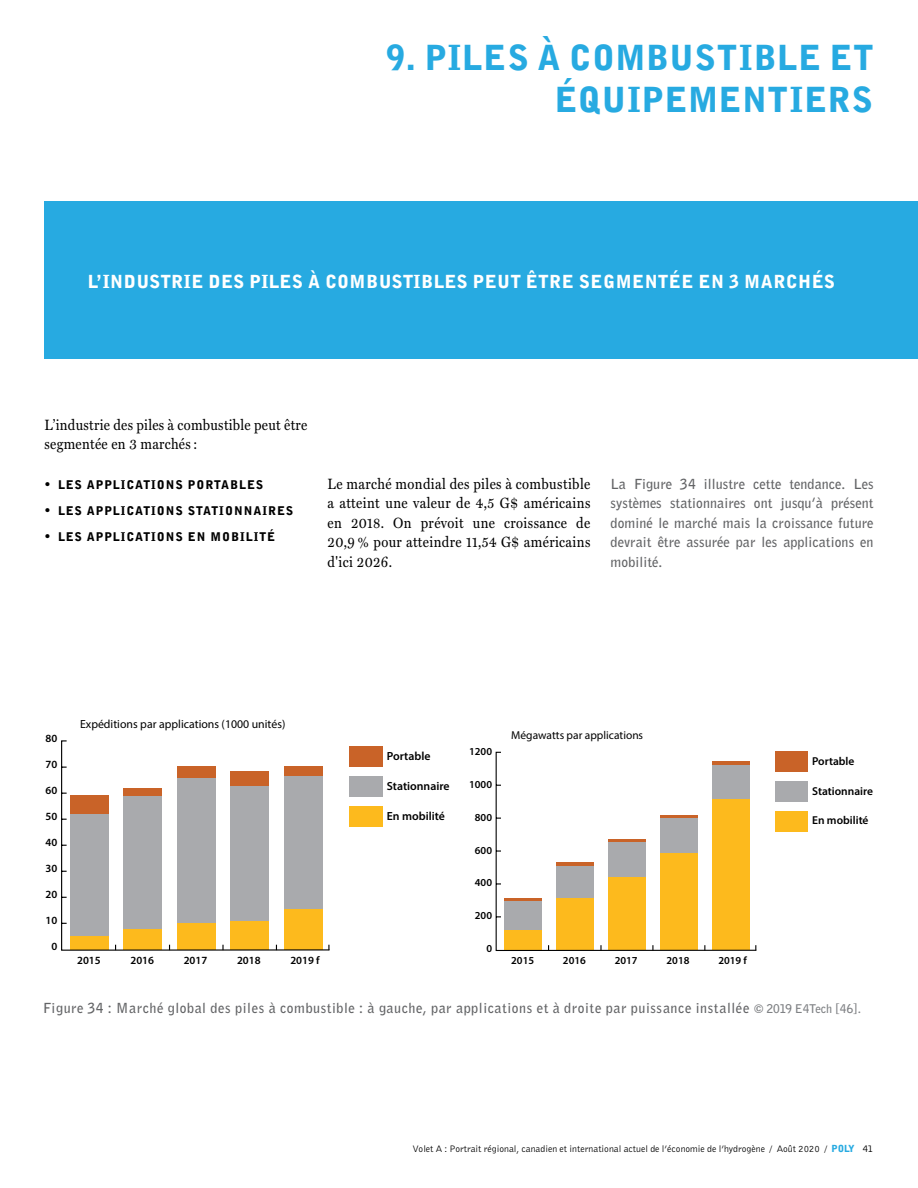
<style>
.page{position:relative;width:918px;height:1188px;background:#fff}
.page>*{position:absolute;margin:0;border:0;box-sizing:border-box;transform-origin:0 0}
.t1{font:900 34.5px/42px "Bell Gothic";letter-spacing:.025em;color:#27aae1;text-align:right}
.t2{font:900 18px "Bell Gothic";letter-spacing:.03em;color:#fff}
.t3{font:15px/19.5px "Miller Text";letter-spacing:.02em;color:#000;scale:.88 1}
.t4{font:700 13.8px/19.5px "Bell Gothic";letter-spacing:.045em;color:#636466;text-align:justify}
.t5{font:900 12px "Bell Gothic";letter-spacing:.085em;color:#000}
.t6{font:11.85px "Myriad Pro";color:#000}
.t7{font:600 11.85px "Myriad Pro";color:#000}
.t8{font:600 11.55px "Myriad Pro";color:#000}
.t9{font:11.55px "Myriad Pro";color:#000}
.t10{font:600 10.95px "Myriad Pro";color:#000}
.t11{font:600 10.65px "Myriad Pro";color:#000}
.t12{font:9.75px "Bell Gothic";color:#000}
.s1{font-family:"Miller Text";font-weight:400;font-size:15px}
.s2{font-weight:900;font-size:12px;color:#808285}
.s3{font-size:12px;color:#808285}
.s4{font-weight:900;color:#27aae1}
.s5{font-size:10.5px}
</style>
<div class="page">
<svg style="left:61px;top:740px;width:269px;height:211px"></svg>
<div style="left:349px;top:806px;width:34px;height:21px;background:#fdba1d"></div>
<div style="left:349px;top:776px;width:34px;height:20px;background:#a9aaad"></div>
<div style="left:349px;top:746px;width:34px;height:20px;background:#c96328"></div>
<div style="left:775px;top:811px;width:33px;height:20px;background:#fdba1d"></div>
<div style="left:775px;top:781px;width:33px;height:20px;background:#a9aaad"></div>
<div style="left:775px;top:752px;width:33px;height:20px;background:#c96328"></div>
<svg style="left:495px;top:751px;width:262px;height:200px"></svg>
<div style="left:45px;top:201px;width:873px;height:157px;background:#27aae1"></div>
<h1 class="t1" style="left:386px;top:38px;width:489px">9. PILES À COMBUSTIBLE ET<br>ÉQUIPEMENTIERS</h1>
<h2 class="t2" style="left:88px;top:269px;width:749px">L’INDUSTRIE DES PILES À COMBUSTIBLES PEUT ÊTRE SEGMENTÉE EN 3 MARCHÉS</h2>
<p class="t3" style="left:45px;top:415px;width:300px">L’industrie des piles à combustible peut être segmentée en 3 marchés :</p>
<p class="t5" style="left:45px;top:476px;width:220px"><span class="s1">•</span> LES APPLICATIONS PORTABLES</p>
<p class="t5" style="left:45px;top:503px;width:250px"><span class="s1">•</span> LES APPLICATIONS STATIONNAIRES</p>
<p class="t5" style="left:45px;top:529px;width:232px"><span class="s1">•</span> LES APPLICATIONS EN MOBILITÉ</p>
<p class="t3" style="left:328px;top:474px;width:300px;text-align:justify">Le marché mondial des piles à combustible a atteint une valeur de 4,5 G$ américains en 2018. On prévoit une croissance de 20,9 % pour atteindre 11,54 G$ américains d'ici 2026.</p>
<p class="t4" style="left:611px;top:474px;width:264px">La Figure 34 illustre cette tendance. Les systèmes stationnaires ont jusqu’à présent dominé le marché mais la croissance future devrait être assurée par les applications en mobilité.</p>
<p class="t10" style="left:46px;top:732px;width:13px">80</p>
<p class="t10" style="left:46px;top:758px;width:13px">70</p>
<p class="t10" style="left:46px;top:784px;width:13px">60</p>
<p class="t10" style="left:46px;top:810px;width:13px">50</p>
<p class="t10" style="left:46px;top:836px;width:13px">40</p>
<p class="t10" style="left:46px;top:862px;width:13px">30</p>
<p class="t10" style="left:46px;top:887px;width:13px">20</p>
<p class="t10" style="left:46px;top:913px;width:13px">10</p>
<p class="t10" style="left:52px;top:939px;width:7px">0</p>
<p class="t6" style="left:80px;top:716px;width:207px">Expéditions par applications (1000 unités)</p>
<p class="t10" style="left:77px;top:953px;width:25px">2015</p>
<p class="t10" style="left:130px;top:953px;width:25px">2016</p>
<p class="t10" style="left:184px;top:953px;width:25px">2017</p>
<p class="t10" style="left:237px;top:953px;width:25px">2018</p>
<p class="t10" style="left:290px;top:953px;width:31px">2019 f</p>
<p class="t7" style="left:387px;top:748px;width:45px">Portable</p>
<p class="t7" style="left:387px;top:778px;width:64px">Stationnaire</p>
<p class="t7" style="left:387px;top:809px;width:60px">En mobilité</p>
<p class="t11" style="left:469px;top:745px;width:24px">1200</p>
<p class="t11" style="left:469px;top:777px;width:24px">1000</p>
<p class="t11" style="left:475px;top:810px;width:19px">800</p>
<p class="t11" style="left:475px;top:843px;width:19px">600</p>
<p class="t11" style="left:475px;top:876px;width:19px">400</p>
<p class="t11" style="left:475px;top:909px;width:19px">200</p>
<p class="t11" style="left:486px;top:942px;width:7px">0</p>
<p class="t9" style="left:511px;top:728px;width:133px">Mégawatts par applications</p>
<p class="t11" style="left:511px;top:954px;width:24px">2015</p>
<p class="t11" style="left:563px;top:954px;width:24px">2016</p>
<p class="t11" style="left:615px;top:954px;width:24px">2017</p>
<p class="t11" style="left:667px;top:954px;width:24px">2018</p>
<p class="t11" style="left:718px;top:954px;width:30px">2019 f</p>
<p class="t8" style="left:812px;top:754px;width:44px">Portable</p>
<p class="t8" style="left:812px;top:784px;width:62px">Stationnaire</p>
<p class="t8" style="left:812px;top:813px;width:58px">En mobilité</p>
<p class="t4" style="left:43px;top:998px;width:819px">Figure 34 : Marché global des piles à combustible : à gauche, par applications et à droite par puissance installée <span class="s2">©</span> <span class="s3">2019 E4Tech [46].</span></p>
<p class="t12" style="left:413px;top:1142px;width:462px">Volet A : Portrait régional, canadien et international actuel de l’économie de l’hydrogène / Août 2020 / <span class="s4">POLY</span> <span class="s5">41</span></p>
</div>
